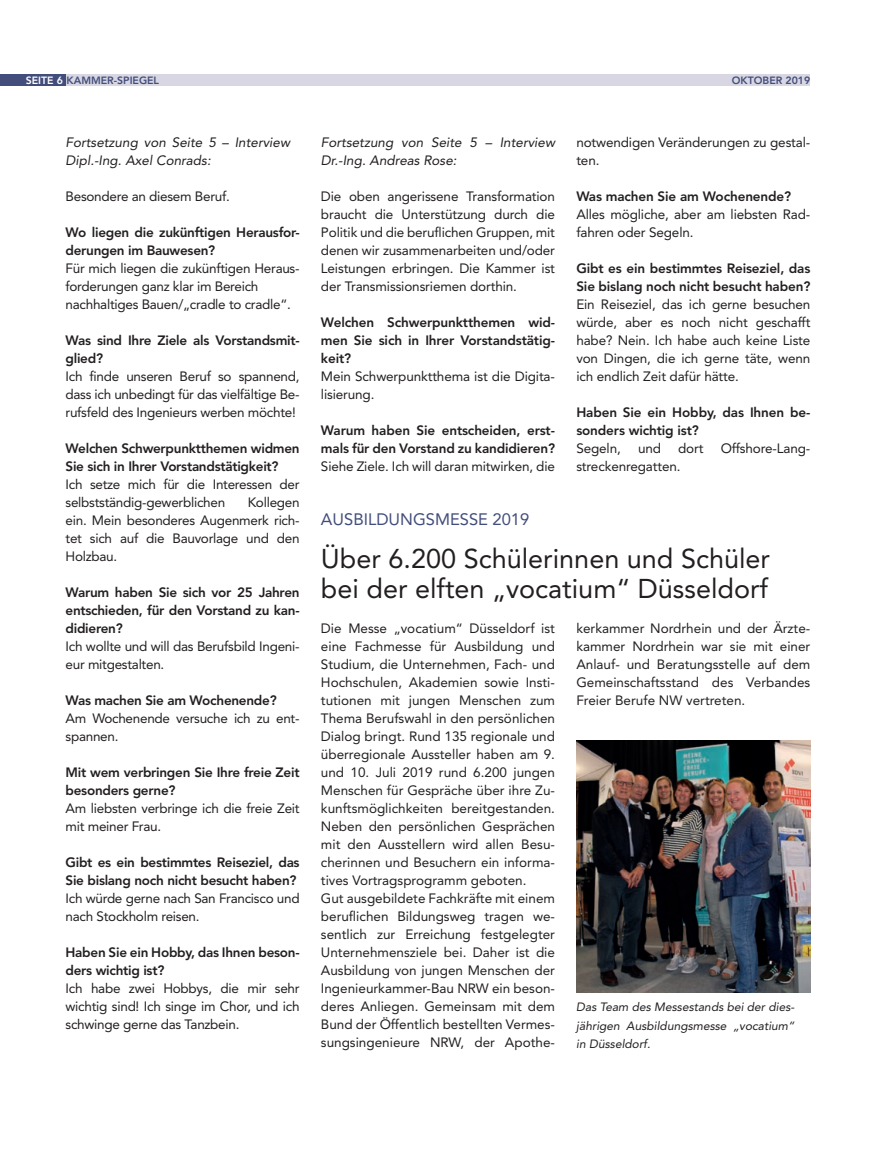
<style>
.page{position:relative;width:876px;height:1173px;background:#fff}
.page>*{position:absolute;margin:0;border:0;box-sizing:border-box;transform-origin:0 0}
.t1{font:27px/30px "Avenir LT Std";color:#231f20}
.t2{font:16.5px "Avenir LT Std";color:#424d7b}
.t3{font:13.5px/18px "Avenir LT Std";letter-spacing:-.01em;color:#231f20}
.t4{font:800 13.5px/18px "Avenir LT Std";letter-spacing:-.02em;color:#231f20}
.t5{font:italic 13.5px/18px "Avenir LT Std";color:#231f20}
.t6{font:italic 12px/18px "Avenir LT Std";color:#231f20;text-align:justify}
.t7{font:800 10.5px "Avenir LT Std";color:#424d7b}
.s1{color:#fff}
</style>
<div class="page">
<div style="left:64px;top:75px;width:745px;height:11px;background:#d7d6e2"></div>
<div style="left:0;top:75px;width:65px;height:11px;background:#424d7b"></div>
<img style="left:576px;top:740px;width:234px;height:252px">
<p class="t7" style="left:26px;top:74px;width:134px"><span class="s1">SEITE 6</span> KAMMER-SPIEGEL</p>
<p class="t7" style="left:731px;top:74px;width:80px">OKTOBER 2019</p>
<p class="t5" style="left:66px;top:134px;width:226px">Fortsetzung von Seite 5 – Interview<br>Dipl.-Ing. Axel Conrads:</p>
<p class="t5" style="left:321px;top:134px;width:235px">Fortsetzung von Seite 5 – Interview<br>Dr.-Ing. Andreas Rose:</p>
<p class="t3" style="left:576px;top:134px;width:235px">notwendigen Veränderungen zu gestal&shy;ten.</p>
<p class="t4" style="left:576px;top:188px;width:216px">Was machen Sie am Wochenende?</p>
<p class="t3" style="left:576px;top:206px;width:235px">Alles mögliche, aber am liebsten Rad&shy;fahren oder Segeln.</p>
<p class="t4" style="left:576px;top:260px;width:235px">Gibt es ein bestimmtes Reiseziel, das<br>Sie bislang noch nicht besucht haben?</p>
<p class="t3" style="left:576px;top:296px;width:235px;text-align:justify">Ein Reiseziel, das ich gerne besuchen würde, aber es noch nicht geschafft habe? Nein. Ich habe auch keine Liste von Dingen, die ich gerne täte, wenn ich endlich Zeit dafür hätte.</p>
<p class="t4" style="left:576px;top:403px;width:235px">Haben Sie ein Hobby, das Ihnen be&shy;sonders wichtig ist?</p>
<p class="t3" style="left:576px;top:440px;width:46px">Segeln,</p>
<p class="t3" style="left:637px;top:440px;width:24px">und</p>
<p class="t3" style="left:678px;top:440px;width:27px">dort</p>
<p class="t3" style="left:720px;top:440px;width:90px">Offshore-Lang-</p>
<p class="t3" style="left:576px;top:458px;width:106px">streckenregatten.</p>
<p class="t3" style="left:321px;top:188px;width:235px;text-align:justify">Die oben angerissene Transformation braucht die Unterstützung durch die Politik und die beruflichen Gruppen, mit denen wir zusammenarbeiten und/oder Leistungen erbringen. Die Kammer ist der Transmissionsriemen dorthin.</p>
<p class="t4" style="left:321px;top:314px;width:235px;text-align:justify">Welchen Schwerpunktthemen wid&shy;men Sie sich in Ihrer Vorstandstätig&shy;keit?</p>
<p class="t3" style="left:321px;top:368px;width:235px">Mein Schwerpunktthema ist die Digita&shy;lisierung.</p>
<p class="t4" style="left:321px;top:422px;width:235px">Warum haben Sie entscheiden, erst&shy;mals für den Vorstand zu kandidieren?</p>
<p class="t3" style="left:321px;top:458px;width:235px">Siehe Ziele. Ich will daran mitwirken, die</p>
<p class="t3" style="left:66px;top:188px;width:166px">Besondere an diesem Beruf.</p>
<p class="t4" style="left:66px;top:224px;width:235px">Wo liegen die zukünftigen Herausfor&shy;derungen im Bauwesen?</p>
<p class="t3" style="left:66px;top:260px;width:235px">Für mich liegen die zukünftigen Heraus&shy;forderungen ganz klar im Bereich nachhaltiges Bauen/„cradle to cradle“.</p>
<p class="t4" style="left:66px;top:332px;width:235px">Was sind Ihre Ziele als Vorstandsmit&shy;glied?</p>
<p class="t3" style="left:66px;top:368px;width:235px;text-align:justify">Ich finde unseren Beruf so spannend, dass ich unbedingt für das vielfältige Be&shy;rufsfeld des Ingenieurs werben möchte!</p>
<p class="t4" style="left:66px;top:440px;width:235px">Welchen Schwerpunktthemen widmen<br>Sie sich in Ihrer Vorstandstätigkeit?</p>
<p class="t3" style="left:66px;top:476px;width:235px">Ich setze mich für die Interessen der selbstständig-gewerblichen</p>
<p class="t3" style="left:66px;top:494px;width:235px;text-align:justify;text-indent:182px">Kollegen ein. Mein besonderes Augenmerk rich&shy;tet sich auf die Bauvorlage und den Holzbau.</p>
<p class="t4" style="left:66px;top:584px;width:235px;text-align:justify">Warum haben Sie sich vor 25 Jahren entschieden, für den Vorstand zu kan&shy;didieren?</p>
<p class="t3" style="left:66px;top:638px;width:235px">Ich wollte und will das Berufsbild Ingeni&shy;eur mitgestalten.</p>
<p class="t4" style="left:66px;top:692px;width:212px">Was machen Sie am Wochenende?</p>
<p class="t3" style="left:66px;top:710px;width:235px">Am Wochenende versuche ich zu ent&shy;spannen.</p>
<p class="t4" style="left:66px;top:764px;width:235px">Mit wem verbringen Sie Ihre freie Zeit besonders gerne?</p>
<p class="t3" style="left:66px;top:800px;width:235px">Am liebsten verbringe ich die freie Zeit mit meiner Frau.</p>
<p class="t4" style="left:66px;top:854px;width:235px">Gibt es ein bestimmtes Reiseziel, das<br>Sie bislang noch nicht besucht haben?</p>
<p class="t3" style="left:66px;top:890px;width:235px">Ich würde gerne nach San Francisco und nach Stockholm reisen.</p>
<p class="t4" style="left:66px;top:944px;width:235px">Haben Sie ein Hobby, das Ihnen beson&shy;ders wichtig ist?</p>
<p class="t3" style="left:66px;top:980px;width:235px;text-align:justify">Ich habe zwei Hobbys, die mir sehr wichtig sind! Ich singe im Chor, und ich schwinge gerne das Tanzbein.</p>
<p class="t2" style="left:321px;top:510px;width:210px">AUSBILDUNGSMESSE 2019</p>
<h1 class="t1" style="left:321px;top:543px;width:450px">Über 6.200 Schülerinnen und Schüler bei der elften „vocatium“ Düsseldorf</h1>
<p class="t3" style="left:321px;top:620px;width:235px">Die Messe „vocatium“ Düsseldorf ist eine Fachmesse für Ausbildung und Studium, die Unternehmen, Fach- und Hochschulen, Akademien sowie Insti&shy;tutionen mit jungen Menschen zum Thema Berufswahl in den persönlichen Dialog bringt. Rund 135 regionale und überregionale Aussteller haben am 9. und 10. Juli 2019 rund 6.200 jungen Menschen für Gespräche über ihre Zu&shy;kunftsmöglichkeiten bereitgestanden.<br>Neben den persönlichen Gesprächen mit den Ausstellern wird allen Besu&shy;cherinnen und Besuchern ein informa&shy;tives Vortragsprogramm geboten.<br>Gut ausgebildete Fachkräfte mit einem beruflichen Bildungsweg tragen we&shy;sentlich zur Erreichung festgelegter Unternehmensziele bei. Daher ist die Ausbildung von jungen Menschen der Ingenieurkammer-Bau NRW ein beson&shy;deres Anliegen. Gemeinsam mit dem Bund der Öffentlich bestellten Vermes&shy;sungsingenieure NRW, der Apothe-</p>
<p class="t3" style="left:576px;top:619px;width:235px;text-align:justify">kerkammer Nordrhein und der Ärzte&shy;kammer Nordrhein war sie mit einer Anlauf- und Beratungsstelle auf dem Gemeinschaftsstand des Verbandes Freier Berufe NW vertreten.</p>
<p class="t6" style="left:576px;top:998px;width:219px">Das Team des Messestands bei der dies&shy;jährigen Ausbildungsmesse „vocatium“ in Düsseldorf.</p>
</div>
